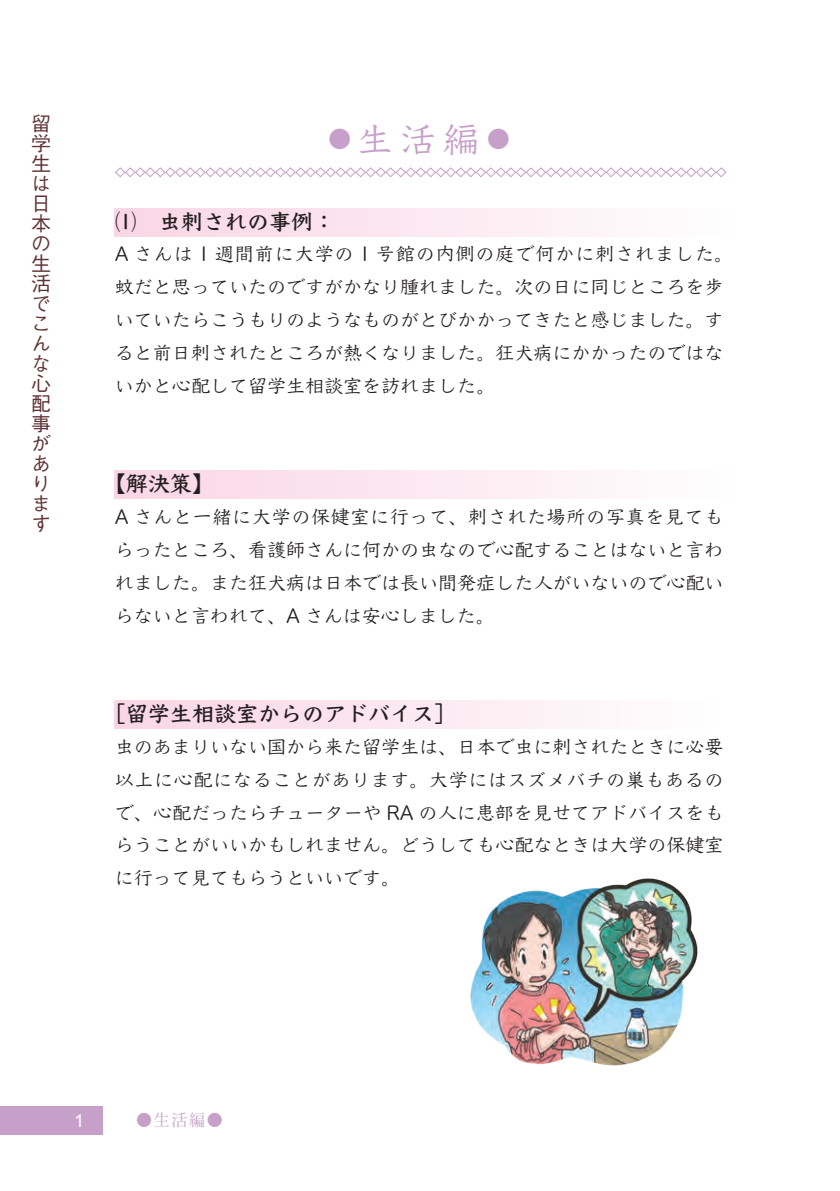
<style>
.page{position:relative;width:840px;height:1191px;background:#fff}
.page>*{position:absolute;margin:0;border:0;box-sizing:border-box;transform-origin:0 0}
.t1{font:500 36px "Yu Kyo Yoko";color:#c7a0c9}
.t2{font:700 22px "Yu Kyo Yoko";color:#231f20}
.t3{font:500 20px/20px "Gothic BBB Pr 6 N";color:#603336}
.t4{font:500 19px/32.8px "Yu Kyo Yoko";color:#231f20;text-align:justify}
.t5{font:18px "Arial";color:#fff}
.t6{font:16px "Koz Min Pr 6 N";color:#c7a0c9}
.s1{font-size:24px}
</style>
<div class="page">
<div style="left:0;top:1106px;width:102px;height:28px;background:#c7a0c9"></div>
<div style="left:115px;top:700px;width:622px;height:28px;background:linear-gradient(to right,#fad5e4,#fff)"></div>
<div style="left:115px;top:208px;width:622px;height:28px;background:linear-gradient(to right,#fad5e4,#fefefe)"></div>
<div style="left:115px;top:471px;width:622px;height:27px;background:linear-gradient(to right,#fad5e4,#fefefe)"></div>
<svg style="left:115px;top:167px;width:611px;height:11px"></svg>
<img style="left:470px;top:878px;width:228px;height:188px">
<p class="t3" style="left:31px;top:112px;width:21px">留学生は日本の生活でこんな心配事があります</p>
<h1 class="t1" style="left:328px;top:114px;width:184px"><span class="s1">●</span>生活編<span class="s1">●</span></h1>
<p class="t2" style="left:115px;top:205px;width:221px">⑴　虫刺されの事例：</p>
<p class="t4" style="left:115px;top:238px;width:619px;text-align:left">A さんは 1 週間前に大学の 1 号館の内側の庭で何かに刺されました。蚊だと思っていたのですがかなり腫れました。次の日に同じところを歩いていたらこうもりのようなものがとびかかってきたと感じました。すると前日刺されたところが熱くなりました。狂犬病にかかったのではないかと心配して留学生相談室を訪れました。</p>
<p class="t2" style="left:104px;top:468px;width:111px">【解決策】</p>
<p class="t4" style="left:115px;top:501px;width:610px">A さんと一緒に大学の保健室に行って、刺された場所の写真を見てもらったところ、看護師さんに何かの虫なので心配することはないと言われました。また狂犬病は日本では長い間発症した人がいないので心配いらないと言われて、A さんは安心しました。</p>
<p class="t2" style="left:104px;top:698px;width:353px">［留学生相談室からのアドバイス］</p>
<p class="t4" style="left:115px;top:731px;width:610px">虫のあまりいない国から来た留学生は、日本で虫に刺されたときに必要以上に心配になることがあります。大学にはスズメバチの巣もあるので、心配だったらチューターや RA の人に患部を見せてアドバイスをもらうことがいいかもしれません。どうしても心配なときは大学の保健室に行って見てもらうといいです。</p>
<p class="t5" style="left:74px;top:1108px;width:12px">1</p>
<p class="t6" style="left:136px;top:1111px;width:88px">●生活編●</p>
</div>
